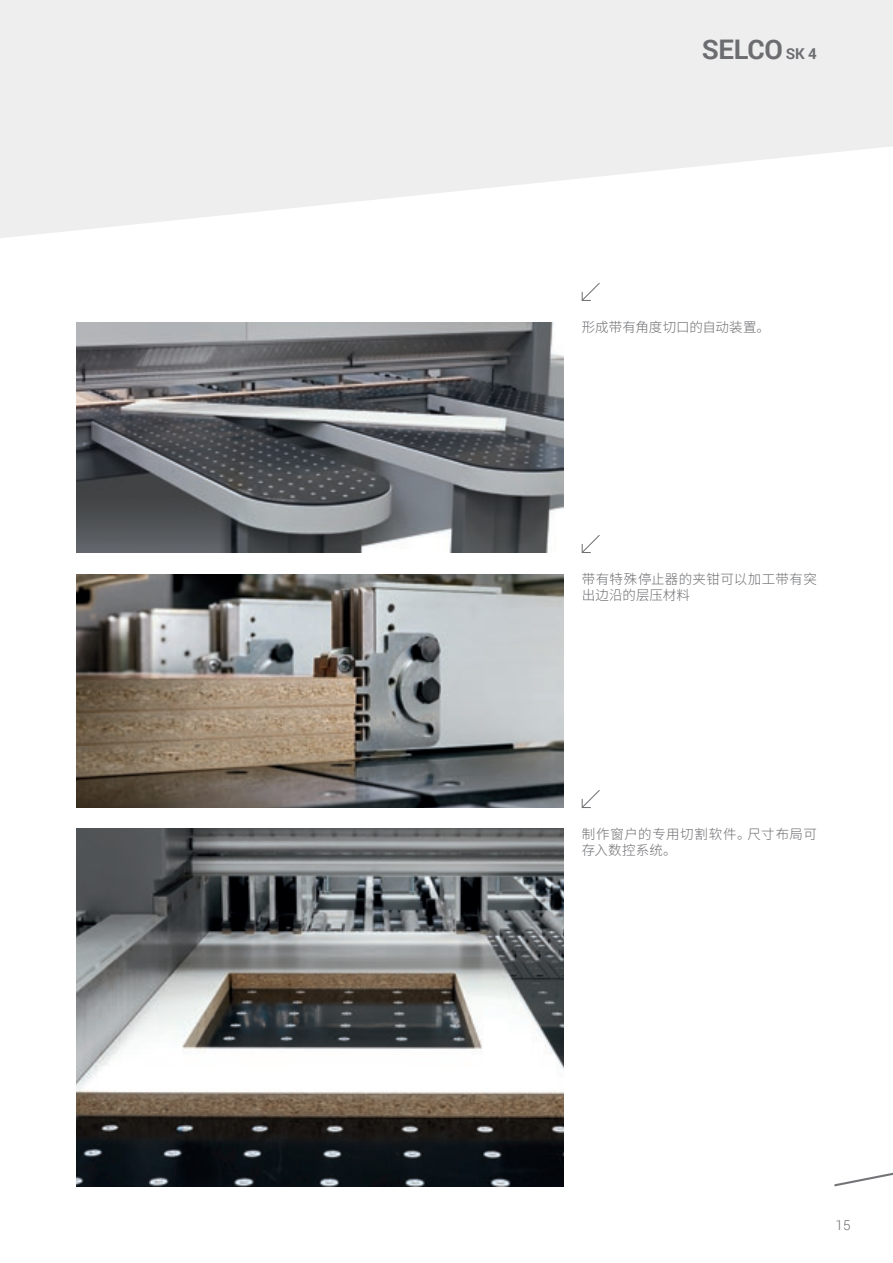
<style>
.page{position:relative;width:893px;height:1263px;background:#fff}
.page>*{position:absolute;margin:0;border:0;box-sizing:border-box;transform-origin:0 0}
.t1{font:700 27px "Roboto";letter-spacing:-.01em;color:#6c6d70}
.t2{font:300 13.5px/16.2px "Noto Sans CJ Ksc";letter-spacing:.02em;color:#6c6d70}
.t3{font:300 13.5px "Noto Sans CJ Ksc";letter-spacing:-.01em;color:#6c6d70}
.t4{font:300 13.5px "Roboto";color:#6c6d70}
.s1{font-size:15px}
</style>
<div class="page">
<svg style="left:0;top:0;width:893px;height:238px;fill:#eeeeef"></svg>
<img style="left:77px;top:323px;width:487px;height:230px">
<svg style="left:834px;top:1172px;width:59px;height:14px"></svg>
<svg style="left:581px;top:282px;width:19px;height:19px"></svg>
<svg style="left:581px;top:535px;width:19px;height:18px"></svg>
<img style="left:77px;top:828px;width:487px;height:358px">
<img style="left:77px;top:574px;width:487px;height:233px">
<svg style="left:581px;top:790px;width:19px;height:18px"></svg>
<p class="t1" style="left:702px;top:30px;width:117px">SELCO <span class="s1">SK 4</span></p>
<p class="t3" style="left:582px;top:319px;width:190px">形成带有角度切口的自动装置。</p>
<p class="t2" style="left:582px;top:571px;width:237px">带有特殊停止器的夹钳可以加工带有突出边沿的层压材料</p>
<p class="t2" style="left:582px;top:826px;width:237px">制作窗户的专用切割软件。尺寸布局可存入数控系统。</p>
<p class="t4" style="left:836px;top:1215px;width:16px">15</p>
</div>
